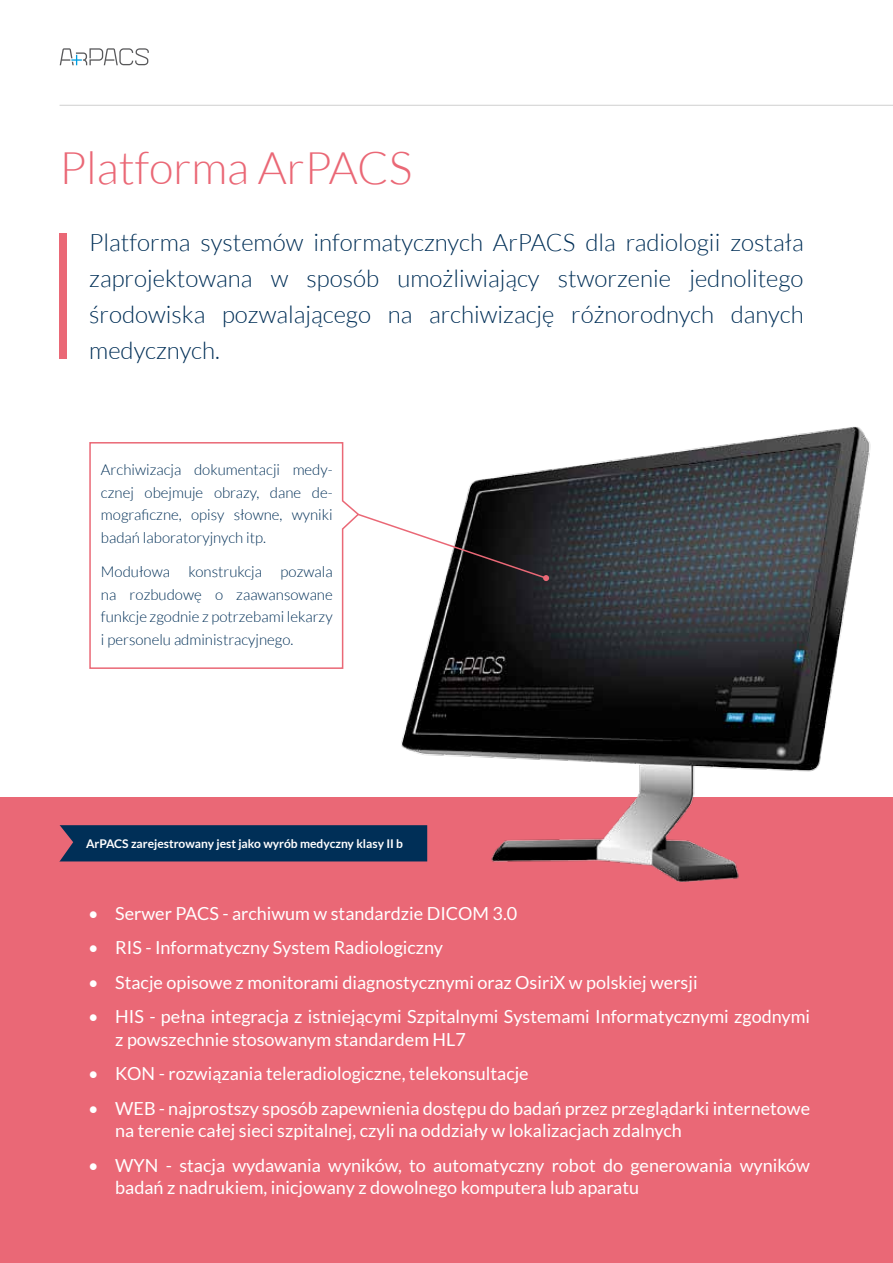
<style>
.page{position:relative;width:893px;height:1263px;background:#fff}
.page>*{position:absolute;margin:0;border:0;box-sizing:border-box;transform-origin:0 0}
.t1{font:300 45px "Lato";color:#ea6876}
.t2{font:300 24px/36px "Lato";color:#002f57;text-align:justify}
.t3{font:18px/22.5px "Lato";color:#fff}
.t4{font:300 15px/22.5px "Lato";color:#002f57;text-align:justify}
.t5{font:700 12px "Lato";color:#fff}
</style>
<div class="page">
<hr style="left:60px;top:105px;width:833px;height:1px;background:#000">
<div style="left:60px;top:234px;width:7px;height:125px;background:#ea6876"></div>
<svg style="left:60px;top:48px;width:89px;height:17px"></svg>
<div style="left:0;top:798px;width:893px;height:465px;background:#ea6876"></div>
<img style="left:378px;top:426px;width:515px;height:456px">
<svg style="left:59px;top:823px;width:368px;height:40px;background:#1a355a"></svg>
<svg style="left:89px;top:442px;width:268px;height:227px"></svg>
<svg style="left:356px;top:512px;width:193px;height:69px"></svg>
<h1 class="t1" style="left:60px;top:143px;width:354px">Platforma ArPACS</h1>
<h2 class="t2" style="left:89px;top:224px;width:716px">Platforma systemów informatycznych ArPACS dla radiologii została zaprojektowana w sposób umożliwiający stworzenie jednolitego środowiska pozwalającego na archiwizację różnorodnych danych medycznych.</h2>
<p class="t4" style="left:101px;top:459px;width:233px">Archiwizacja dokumentacji medy&shy;cznej obejmuje obrazy, dane de&shy;mograficzne, opisy słowne, wyniki badań laboratoryjnych itp.</p>
<p class="t4" style="left:101px;top:561px;width:233px">Modułowa konstrukcja pozwala na rozbudowę o zaawansowane funkcje zgodnie z potrzebami lekarzy i personelu administracyjnego.</p>
<p class="t5" style="left:86px;top:837px;width:319px">ArPACS zarejestrowany jest jako wyrób medyczny klasy II b</p>
<p class="t3" style="left:88px;top:902px;width:431px">• Serwer PACS - archiwum w standardzie DICOM 3.0</p>
<p class="t3" style="left:88px;top:936px;width:356px">• RIS - Informatyczny System Radiologiczny</p>
<p class="t3" style="left:88px;top:971px;width:611px">• Stacje opisowe z monitorami diagnostycznymi oraz OsiriX w polskiej wersji</p>
<p class="t3" style="left:115px;top:1005px;width:696px;text-indent:-27px">• HIS - pełna integracja z istniejącymi Szpitalnymi Systemami Informatycznymi zgodnymi z powszechnie stosowanym standardem HL7</p>
<p class="t3" style="left:88px;top:1062px;width:442px">• KON - rozwiązania teleradiologiczne, telekonsultacje</p>
<p class="t3" style="left:115px;top:1097px;width:696px;text-indent:-27px">• WEB - najprostszy sposób zapewnienia dostępu do badań przez przeglądarki internetowe na terenie całej sieci szpitalnej, czyli na oddziały w lokalizacjach zdalnych</p>
<p class="t3" style="left:115px;top:1154px;width:696px;text-indent:-27px">• WYN - stacja wydawania wyników, to automatyczny robot do generowania wyników badań z nadrukiem, inicjowany z dowolnego komputera lub aparatu</p>
</div>
